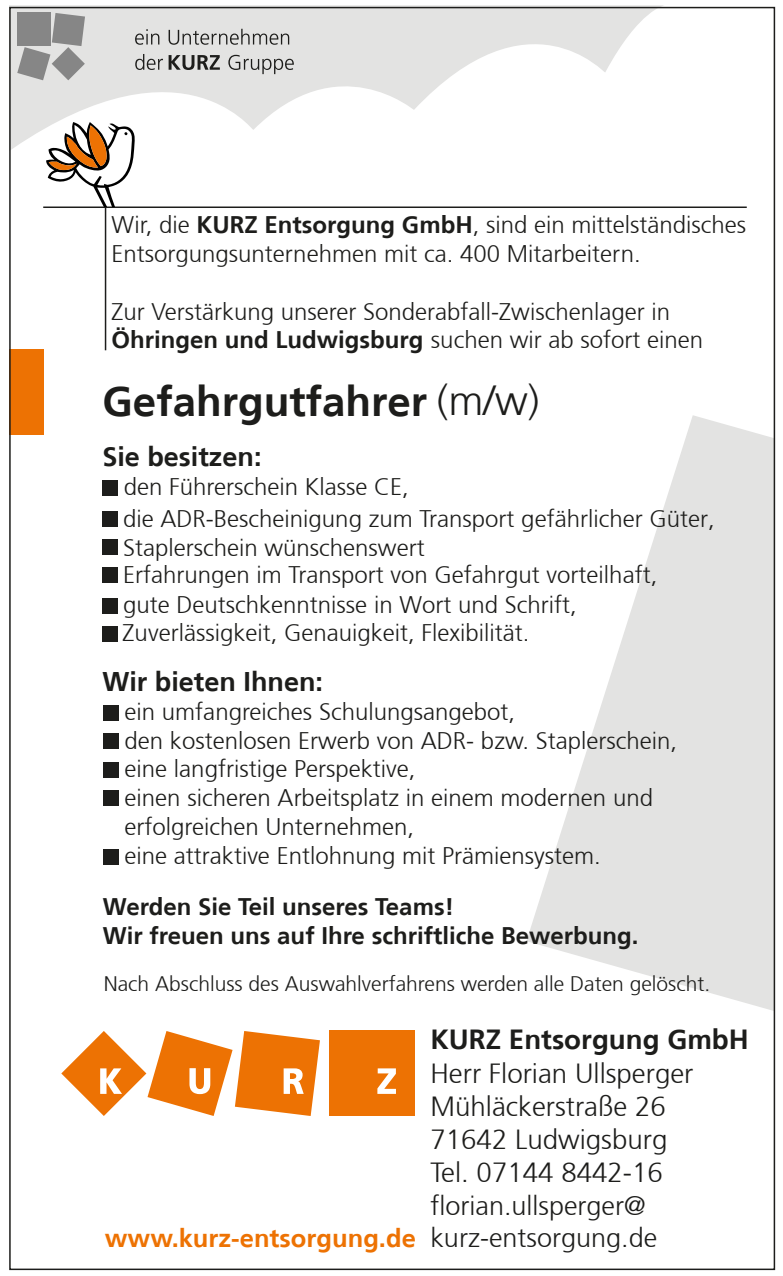
<style>
.page{position:relative;width:783px;height:1276px;background:#fff}
.page>*{position:absolute;margin:0;border:0;box-sizing:border-box;transform-origin:0 0}
.t1{font:700 42px "Frutiger 65";color:#1d1d1b}
.t2{font:300 27.6px/33.3px "Frutiger 45";color:#1d1d1b}
.t3{font:700 27.6px "Frutiger 65";color:#1d1d1b}
.t4{font:700 27px "Frutiger 65";color:#1d1d1b}
.t5{font:300 27px "Frutiger 45";color:#1d1d1b}
.t6{font:700 25.5px "Frutiger 65";color:#ed7203}
.t7{font:300 24px/28.8px "Frutiger 45";color:#1d1d1b}
.t8{font:700 24px/28.8px "Frutiger 65";color:#1d1d1b}
.t9{font:300 21px "Frutiger 45";color:#1d1d1b}
.s1{font-family:"Frutiger 65";font-weight:700}
.s2{font-family:"Frutiger 45";font-weight:300}
.s3{font-family:"Frutiger 45";font-weight:300;font-size:27px;color:#1d1d1b}
</style>
<div class="page">
<svg style="left:526px;top:415px;width:246px;height:595px;fill:#e3e3e2"></svg>
<div style="left:329px;top:1031px;width:85px;height:85px;background:#ed7203"></div>
<svg style="left:61px;top:1031px;width:259px;height:85px"></svg>
<svg style="left:377px;top:1068px;width:19px;height:26px"></svg>
<hr style="left:105px;top:207px;width:1px;height:143px;background:#1d1d1b">
<hr style="left:43px;top:206px;width:703px;height:2px;background:#1d1d1b">
<div style="left:9px;top:349px;width:34px;height:85px;background:#ed7203"></div>
<svg style="left:10px;top:5px;width:654px;height:144px;fill:#e3e3e2"></svg>
<svg style="left:17px;top:13px;width:68px;height:67px;background:#a0a09f"></svg>
<svg style="left:135px;top:29px;width:24px;height:16px"></svg>
<svg style="left:168px;top:29px;width:121px;height:16px;background:#b9b9b7"></svg>
<svg style="left:135px;top:54px;width:85px;height:16px"></svg>
<svg style="left:228px;top:55px;width:66px;height:19px"></svg>
<svg style="left:46px;top:122px;width:89px;height:85px"></svg>
<div style="left:103px;top:705px;width:15px;height:15px;background:#1d1d1b"></div>
<div style="left:103px;top:762px;width:15px;height:15px;background:#1d1d1b"></div>
<div style="left:103px;top:791px;width:15px;height:15px;background:#1d1d1b"></div>
<div style="left:103px;top:480px;width:15px;height:15px;background:#1d1d1b"></div>
<div style="left:103px;top:512px;width:15px;height:15px;background:#1d1d1b"></div>
<svg style="left:774px;top:382px;width:2px;height:889px;background:#7b7b7a"></svg>
<div style="left:103px;top:598px;width:15px;height:15px;background:#1d1d1b"></div>
<div style="left:103px;top:627px;width:15px;height:15px;background:#1d1d1b"></div>
<div style="left:103px;top:568px;width:15px;height:15px;background:#1d1d1b"></div>
<div style="left:103px;top:734px;width:15px;height:15px;background:#1d1d1b"></div>
<div style="left:104px;top:849px;width:15px;height:15px;background:#1d1d1b"></div>
<div style="left:103px;top:540px;width:15px;height:15px;background:#1d1d1b"></div>
<p class="t7" style="left:111px;top:211px;width:636px">Wir, die <span class="s1">KURZ Entsorgung GmbH</span>, sind ein mittelständisches<br>Entsorgungsunternehmen mit ca. 400 Mitarbeitern.</p>
<p class="t7" style="left:111px;top:297px;width:560px">Zur Verstärkung unserer Sonderabfall-Zwischenlager in</p>
<p class="t8" style="left:111px;top:326px;width:593px">Öhringen und Ludwigsburg <span class="s2">suchen wir ab sofort einen</span></p>
<h1 class="t1" style="left:103px;top:376px;width:438px">Gefahrgutfahrer <span class="s2">(m/w)</span></h1>
<p class="t4" style="left:102px;top:441px;width:161px">Sie besitzen:</p>
<p class="t7" style="left:123px;top:471px;width:593px;line-height:31.8px">den Führerschein Klasse CE,<br>die ADR-Bescheinigung zum Transport gefährlicher Güter,</p>
<p class="t7" style="left:123px;top:534px;width:535px;line-height:27px">Staplerschein wünschenswert<br>Erfahrungen im Transport von Gefahrgut vorteilhaft,</p>
<p class="t7" style="left:123px;top:591px;width:455px;line-height:27.9px">gute Deutschkenntnisse in Wort und Schrift,<br>Zuverlässigkeit, Genauigkeit, Flexibilität.</p>
<p class="t4" style="left:102px;top:666px;width:222px">Wir bieten Ihnen:</p>
<p class="t7" style="left:124px;top:698px;width:554px">ein umfangreiches Schulungsangebot,<br>den kostenlosen Erwerb von ADR- bzw. Staplerschein, eine langfristige Perspektive,<br>einen sicheren Arbeitsplatz in einem modernen und erfolgreichen Unternehmen,<br>eine attraktive Entlohnung mit Prämiensystem.</p>
<p class="t8" style="left:103px;top:892px;width:537px">Werden Sie Teil unseres Teams!<br>Wir freuen uns auf Ihre schriftliche Bewerbung.</p>
<p class="t9" style="left:104px;top:971px;width:608px">Nach Abschluss des Auswahlverfahrens werden alle Daten gelöscht.</p>
<p class="t3" style="left:430px;top:1023px;width:320px">KURZ Entsorgung GmbH</p>
<p class="t2" style="left:430px;top:1056px;width:264px">Herr Florian Ullsperger<br>Mühläckerstraße 26<br>71642 Ludwigsburg<br>Tel. 07144 8442-16</p>
<p class="t5" style="left:430px;top:1190px;width:217px">florian.ullsperger@</p>
<p class="t6" style="left:105px;top:1223px;width:553px">www.kurz-entsorgung.de <span class="s3">kurz-entsorgung.de</span></p>
</div>
